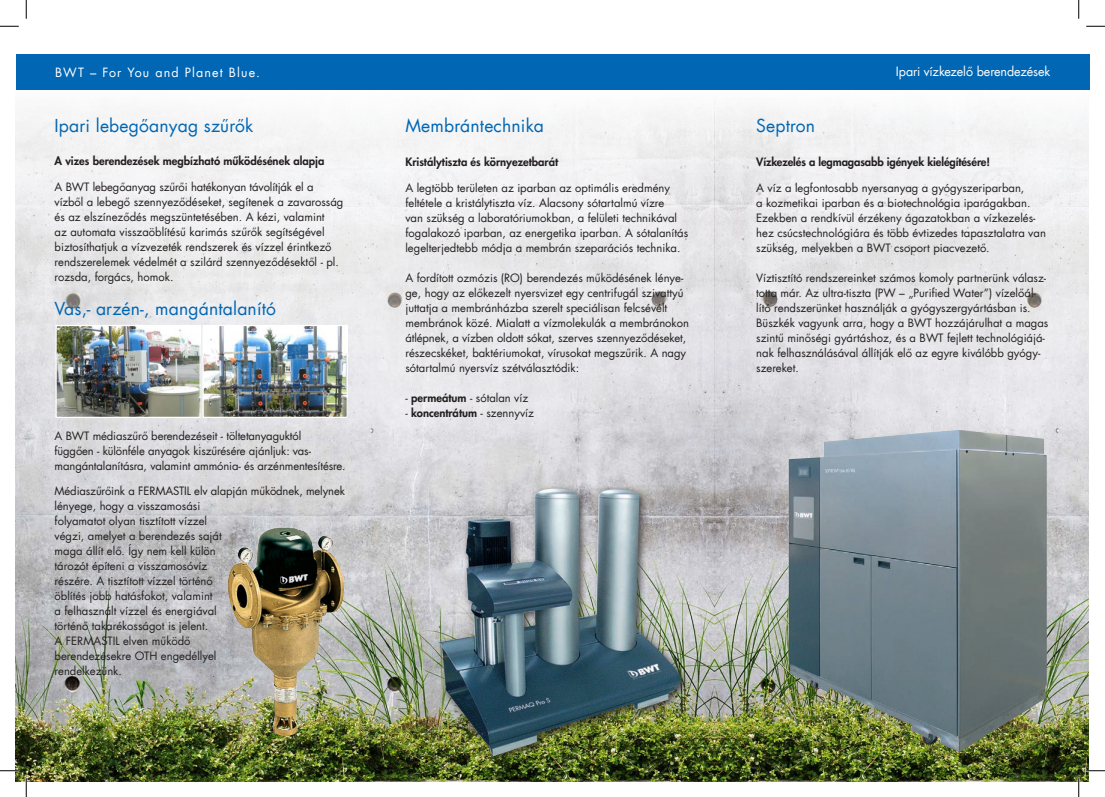
<style>
.page{position:relative;width:1105px;height:797px;background:#fff}
.page>*{position:absolute;margin:0;border:0;box-sizing:border-box;transform-origin:0 0}
.t1{font:17.5px "Futura Com";letter-spacing:.01em;color:#0166b3}
.t2{font:12.5px "Futura Com";letter-spacing:-.005em;color:#fff}
.t3{font:12.5px "Futura Com";letter-spacing:.09em;color:#fff}
.t4{font:11.25px/15px "Futura Com";color:#231f20}
.t5{font:800 11.25px "Futura Com";color:#231f20}
.s1{font-weight:800}
.s2{font-weight:400}
</style>
<div class="page">
<img style="left:16px;top:100px;width:1072px;height:681px">
<div style="left:16px;top:55px;width:1073px;height:35px;background:#0166b3"></div>
<div style="left:434px;top:484px;width:256px;height:280px;background:#231f20;opacity:.75"></div>
<img style="left:438px;top:488px;width:243px;height:268px">
<img style="left:228px;top:527px;width:114px;height:209px">
<img style="left:789px;top:430px;width:258px;height:321px">
<img style="left:57px;top:327px;width:142px;height:89px">
<div style="left:55px;top:325px;width:146px;height:93px;border:1px solid #fff"></div>
<img style="left:205px;top:327px;width:141px;height:89px">
<div style="left:203px;top:325px;width:145px;height:93px;border:1px solid #fff"></div>
<svg style="left:0;top:25px;width:19px;height:2px"></svg>
<svg style="left:1086px;top:25px;width:19px;height:2px"></svg>
<svg style="left:0;top:770px;width:19px;height:1px"></svg>
<svg style="left:1086px;top:770px;width:19px;height:1px"></svg>
<svg style="left:25px;top:0;width:2px;height:19px"></svg>
<svg style="left:25px;top:778px;width:2px;height:19px"></svg>
<svg style="left:1078px;top:0;width:1px;height:19px"></svg>
<svg style="left:1078px;top:778px;width:1px;height:19px"></svg>
<p class="t3" style="left:55px;top:64px;width:207px">BWT – For You and Planet Blue.</p>
<p class="t2" style="left:896px;top:63px;width:156px">Ipari vízkezelő berendezések</p>
<p class="t1" style="left:55px;top:113px;width:200px">Ipari lebegőanyag szűrők</p>
<p class="t1" style="left:405px;top:113px;width:140px">Membrántechnika</p>
<p class="t1" style="left:756px;top:113px;width:60px">Septron</p>
<p class="t5" style="left:405px;top:153px;width:154px">Kristálytiszta és környezetbarát</p>
<p class="t4" style="left:405px;top:180px;width:284px">A legtöbb területen az iparban az optimális eredmény feltétele a kristálytiszta víz. Alacsony sótartalmú vízre<br>van szükség a laboratóriumokban, a felületi technikával fogalakozó iparban, az energetika iparban. A sótalanítás legelterjedtebb módja a membrán szeparációs technika.</p>
<p class="t4" style="left:405px;top:270px;width:285px">A fordított ozmózis (RO) berendezés működésének lénye&shy;ge, hogy az előkezelt nyersvizet egy centrifugál szivattyú juttatja a membránházba szerelt speciálisan felcsévélt membránok közé. Mialatt a vízmolekulák a membránokon átlépnek, a vízben oldott sókat, szerves szennyeződéseket, részecskéket, baktériumokat, vírusokat megszűrik. A nagy sótartalmú nyersvíz szétválasztódik:</p>
<p class="t4" style="left:405px;top:390px;width:124px">- <span class="s1">permeátum</span> - sótalan víz</p>
<p class="t5" style="left:405px;top:404px;width:130px"><span class="s2">-</span> koncentrátum <span class="s2">- szennyvíz</span></p>
<p class="t5" style="left:55px;top:152px;width:271px">A vizes berendezések megbízható működésének alapja</p>
<p class="t4" style="left:55px;top:179px;width:290px">A BWT lebegőanyag szűrői hatékonyan távolítják el a vízből a lebegő szennyeződéseket, segítenek a zavarosság és az elszíneződés megszüntetésében. A kézi, valamint<br>az automata visszaöblítésű karimás szűrők segítségével biztosíthatjuk a vízvezeték rendszerek és vízzel érintkező rendszerelemek védelmét a szilárd szennyeződésektől - pl. rozsda, forgács, homok.</p>
<p class="t1" style="left:55px;top:296px;width:223px">Vas,- arzén-, mangántalanító</p>
<p class="t5" style="left:756px;top:153px;width:235px">Vízkezelés a legmagasabb igények kielégítésére!</p>
<p class="t4" style="left:756px;top:180px;width:291px">A víz a legfontosabb nyersanyag a gyógyszeriparban,<br>a kozmetikai iparban és a biotechnológia iparágakban.<br>Ezekben a rendkívül érzékeny ágazatokban a vízkezelés&shy;hez csúcstechnológiára és több évtizedes tapasztalatra van szükség, melyekben a BWT csoport piacvezető.</p>
<p class="t4" style="left:756px;top:270px;width:294px">Víztisztító rendszereinket számos komoly partnerünk válasz&shy;totta már. Az ultra-tiszta (PW – „Purified Water”) vízelőál&shy;lító rendszerünket használják a gyógyszergyártásban is.<br>Büszkék vagyunk arra, hogy a BWT hozzájárulhat a magas szintű minőségi gyártáshoz, és a BWT fejlett technológiájá&shy;nak felhasználásával állítják elő az egyre kiválóbb gyógy&shy;szereket.</p>
<p class="t4" style="left:55px;top:428px;width:293px">A BWT médiaszűrő berendezéseit - töltetanyaguktól<br>függően - különféle anyagok kiszűrésére ajánljuk: vas&shy;mangántalanításra, valamint ammónia- és arzénmentesítésre.</p>
<p class="t4" style="left:55px;top:483px;width:292px">Médiaszűrőink a FERMASTIL elv alapján működnek, melynek lényege, hogy a visszamosási<br>folyamatot olyan tisztított vízzel<br>végzi, amelyet a berendezés saját<br>maga állít elő. Így nem kell külön<br>tározót építeni a visszamosóvíz<br>részére. A tisztított vízzel történő<br>öblítés jobb hatásfokot, valamint<br>a felhasznált vízzel és energiával<br>történő takarékosságot is jelent.</p>
<p class="t4" style="left:55px;top:633px;width:163px">A FERMASTIL elven működő berendezésekre OTH engedéllyel rendelkezünk.</p>
</div>
